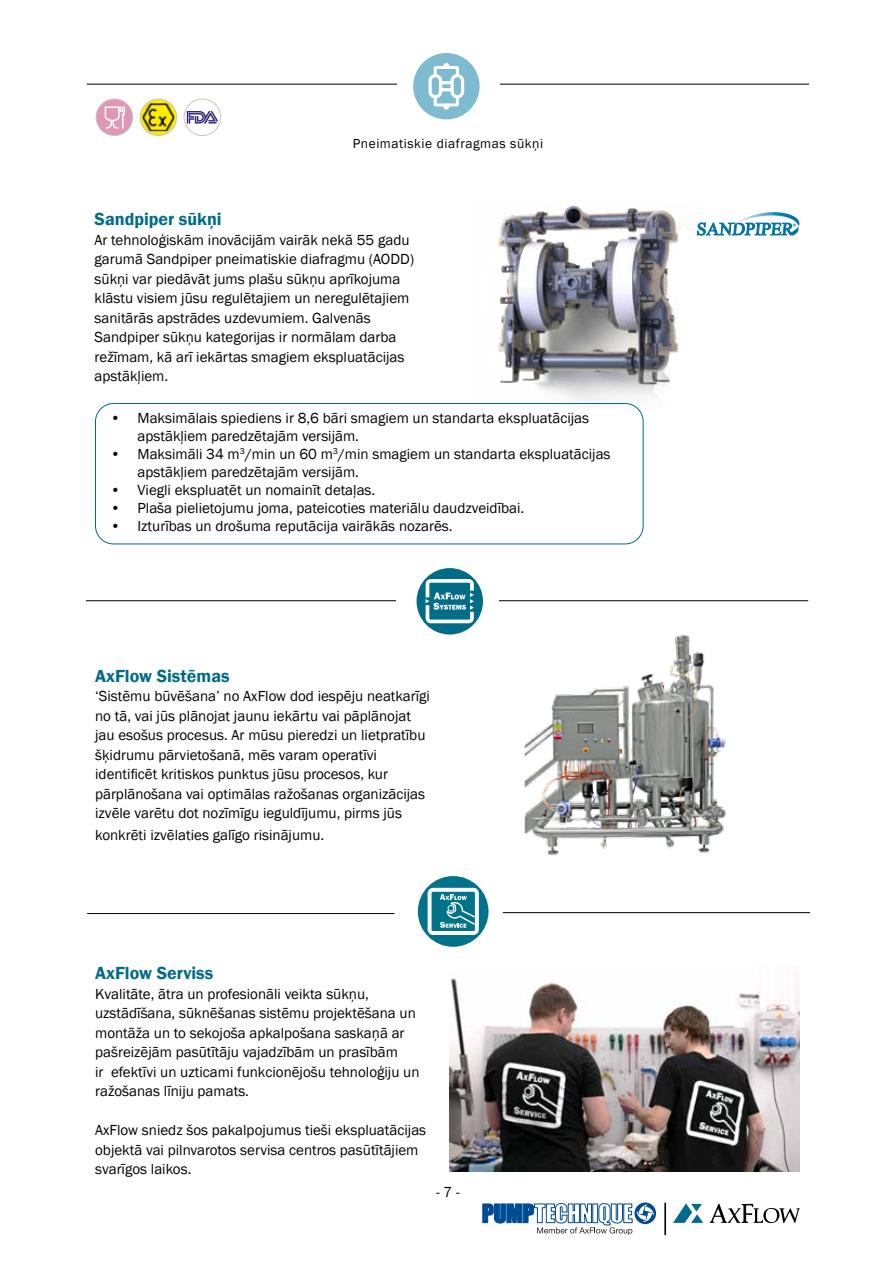
<style>
.page{position:relative;width:893px;height:1263px;background:#fff}
.page>*{position:absolute;margin:0;border:0;box-sizing:border-box;transform-origin:0 0}
.t1{font:600 18px "Franklin Gothic";color:#006c88}
.t2{font:15px/19.5px "Franklin Gothic";color:#000}
.t3{font:13.5px "Franklin Gothic";letter-spacing:.04em;color:#000}
</style>
<div class="page">
<svg style="left:673px;top:1203px;width:30px;height:20px"></svg>
<svg style="left:710px;top:1203px;width:90px;height:20px"></svg>
<hr style="left:664px;top:1203px;width:2px;height:31px;background:#000">
<svg style="left:482px;top:1202px;width:173px;height:33px"></svg>
<hr style="left:87px;top:84px;width:722px;height:1px;background:#000">
<div style="left:397px;top:34px;width:103px;height:108px;background:#fff"></div>
<div style="left:413px;top:53px;width:67px;height:66px;background:#7fbbd0;border-radius:33px"></div>
<svg style="left:428px;top:63px;width:36px;height:47px"></svg>
<svg style="left:140px;top:99px;width:37px;height:37px"></svg>
<img style="left:142px;top:103px;width:32px;height:28px">
<div style="left:140px;top:99px;width:37px;height:37px;border:1px solid #c6c6c6;border-radius:50%"></div>
<svg style="left:96px;top:101px;width:37px;height:33px"></svg>
<div style="left:96px;top:99px;width:37px;height:37px;border:1px solid #c6c6c6;border-radius:50%"></div>
<svg style="left:187px;top:111px;width:31px;height:13px"></svg>
<div style="left:184px;top:99px;width:37px;height:37px;border:1px solid #c6c6c6;border-radius:50%"></div>
<img style="left:497px;top:205px;width:211px;height:204px">
<svg style="left:697px;top:212px;width:102px;height:23px"></svg>
<hr style="left:86px;top:600px;width:722px;height:1px;background:#000">
<div style="left:396px;top:551px;width:103px;height:107px;background:#fff"></div>
<div style="left:417px;top:568px;width:66px;height:66px;background:#006c88;border-radius:33px"></div>
<svg style="left:426px;top:579px;width:48px;height:44px"></svg>
<hr style="left:87px;top:913px;width:307px;height:1px;background:#000">
<div style="left:418px;top:876px;width:70px;height:71px;background:#00738b;border-radius:35px"></div>
<svg style="left:428px;top:888px;width:51px;height:47px"></svg>
<hr style="left:503px;top:912px;width:307px;height:1px;background:#000">
<img style="left:524px;top:635px;width:202px;height:221px">
<img style="left:449px;top:973px;width:350px;height:198px">
<div style="left:95px;top:403px;width:548px;height:141px;border:1px solid #006c88;border-radius:18px"></div>
<p class="t3" style="left:353px;top:135px;width:192px">Pneimatiskie diafragmas sūkņi</p>
<p class="t1" style="left:95px;top:208px;width:129px">Sandpiper sūkņi</p>
<p class="t2" style="left:95px;top:230px;width:321px">Ar tehnoloģiskām inovācijām vairāk nekā 55 gadu garumā Sandpiper pneimatiskie diafragmu (AODD) sūkņi var piedāvāt jums plašu sūkņu aprīkojuma klāstu visiem jūsu regulētajiem un neregulētajiem sanitārās apstrādes uzdevumiem. Galvenās Sandpiper sūkņu kategorijas ir normālam darba režīmam, kā arī iekārtas smagiem ekspluatācijas apstākļiem.</p>
<p class="t2" style="left:138px;top:409px;width:453px;line-height:18px;text-indent:-27px">• Maksimālais spiediens ir 8,6 bāri smagiem un standarta ekspluatācijas apstākļiem paredzētajām versijām.</p>
<p class="t2" style="left:138px;top:445px;width:475px;line-height:18px;text-indent:-27px">• Maksimāli 34 m<sup>3</sup>/min un 60 m<sup>3</sup>/min smagiem un standarta ekspluatācijas apstākļiem paredzētajām versijām.</p>
<p class="t2" style="left:111px;top:481px;width:266px">• Viegli ekspluatēt un nomainīt detaļas.</p>
<p class="t2" style="left:111px;top:499px;width:415px">• Plaša pielietojumu joma, pateicoties materiālu daudzveidībai.</p>
<p class="t2" style="left:111px;top:517px;width:344px">• Izturības un drošuma reputācija vairākās nozarēs.</p>
<p class="t1" style="left:95px;top:665px;width:136px">AxFlow Sistēmas</p>
<p class="t2" style="left:95px;top:687px;width:336px">‘Sistēmu būvēšana’ no AxFlow dod iespēju neatkarīgi no tā, vai jūs plānojat jaunu iekārtu vai pāplānojat jau esošus procesus. Ar mūsu pieredzi un lietpratību šķidrumu pārvietošanā, mēs varam operatīvi identificēt kritiskos punktus jūsu procesos, kur pārplānošana vai optimālas ražošanas organizācijas izvēle varētu dot nozīmīgu ieguldījumu, pirms jūs</p>
<p class="t2" style="left:95px;top:825px;width:231px">konkrēti izvēlaties galīgo risinājumu.</p>
<p class="t1" style="left:95px;top:962px;width:120px">AxFlow Serviss</p>
<p class="t2" style="left:95px;top:984px;width:326px">Kvalitāte, ātra un profesionāli veikta sūkņu, uzstādīšana, sūknēšanas sistēmu projektēšana un montāža un to sekojoša apkalpošana saskaņā ar pašreizējām pasūtītāju vajadzībām un prasībām<br>ir efektīvi un uzticami funkcionējošu tehnoloģiju un ražošanas līniju pamats.</p>
<p class="t2" style="left:95px;top:1121px;width:333px">AxFlow sniedz šos pakalpojumus tieši ekspluatācijas objektā vai pilnvarotos servisa centros pasūtītājiem svarīgos laikos.</p>
<p class="t2" style="left:436px;top:1182px;width:25px">- 7 -</p>
</div>
